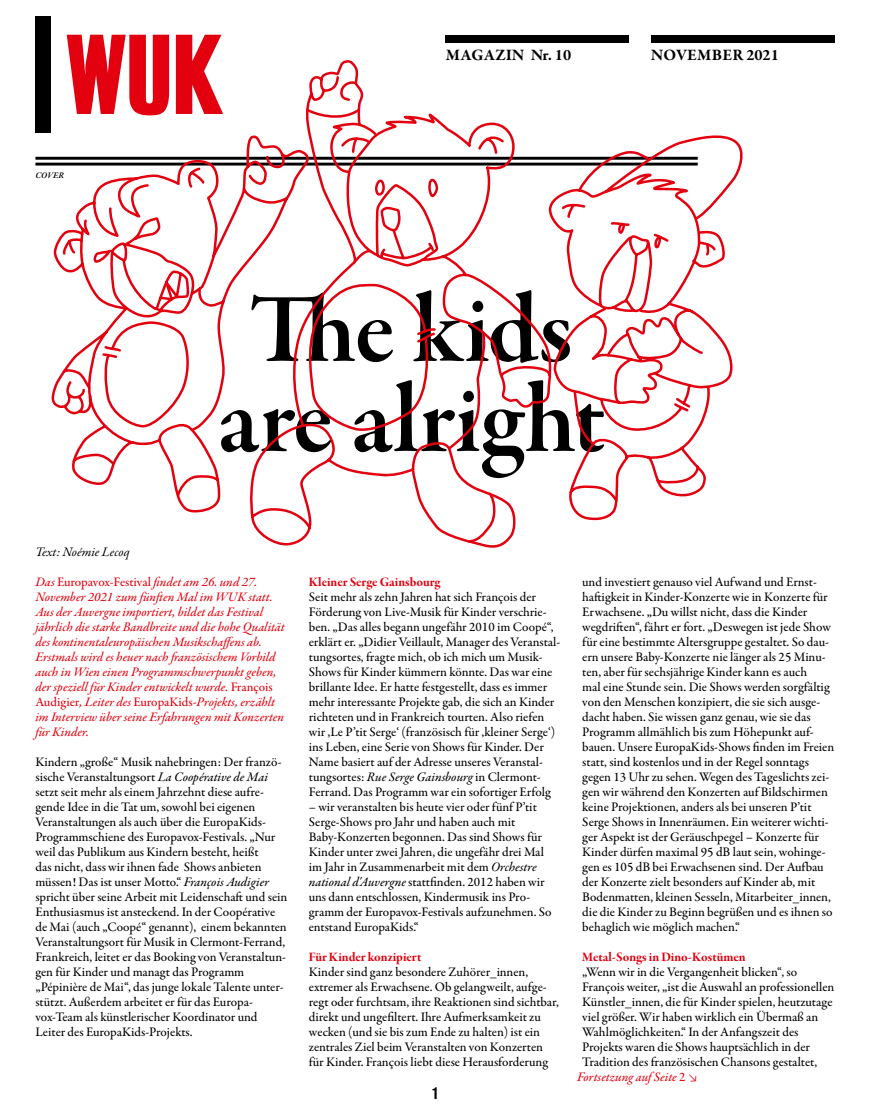
<style>
.page{position:relative;width:877px;height:1117px;background:#fff}
.page>*{position:absolute;margin:0;border:0;box-sizing:border-box;transform-origin:0 0}
.t1{font:100px/90px "Garamond Premr Pro Smbd Subh";letter-spacing:.005em;color:#000;text-align:center}
.t2{font:700 16.25px "Garamond Premr Pro";letter-spacing:.005em;color:#000}
.t3{font:15px "Bureau 35 euro";color:#000}
.t4{font:500 13.12px/15px "Garamond Premr Pro";color:#000}
.t5{font:13.12px/15px "Garamond Premr Pro Med It";color:#e3000f}
.t6{font:13.12px "Garamond Premr Pro Bd Subh";color:#e3000f}
.t7{font:italic 13.12px "Garamond Premr Pro";letter-spacing:-.005em;color:#000}
.t8{font:italic 600 8.75px "Garamond Premr Pro";letter-spacing:.015em;color:#000}
.s1{font-family:"Garamond Premr Pro";font-weight:500}
.s2{font-family:"Garamond Premr Pro Med It";font-weight:400}
</style>
<div class="page">
<hr style="left:35px;top:157px;width:663px;height:3px;background:#000">
<hr style="left:35px;top:163px;width:663px;height:2px;background:#000">
<svg style="left:250px;top:60px;width:298px;height:486px"></svg>
<svg style="left:327px;top:121px;width:193px;height:427px"></svg>
<svg style="left:466px;top:490px;width:30px;height:54px"></svg>
<svg style="left:50px;top:131px;width:259px;height:381px"></svg>
<svg style="left:548px;top:135px;width:195px;height:386px"></svg>
<svg style="left:351px;top:249px;width:22px;height:16px"></svg>
<svg style="left:304px;top:106px;width:58px;height:17px"></svg>
<svg style="left:67px;top:35px;width:156px;height:80px"></svg>
<div style="left:36px;top:16px;width:15px;height:117px;background:#000"></div>
<div style="left:446px;top:35px;width:183px;height:8px;background:#000"></div>
<div style="left:651px;top:35px;width:183px;height:8px;background:#000"></div>
<p class="t8" style="left:35px;top:170px;width:30px">COVER</p>
<p class="t7" style="left:35px;top:543px;width:96px">Text: Noémie Lecoq</p>
<p class="t2" style="left:446px;top:45px;width:127px">MAGAZIN Nr. 10</p>
<p class="t2" style="left:651px;top:45px;width:130px">NOVEMBER 2021</p>
<h1 class="t1" style="left:218px;top:288px;width:389px">The kids are alright</h1>
<p class="t5" style="left:35px;top:575px;width:251px">Das <span class="s1">Europavox-Festival</span> findet am 26. und 27.<br>November 2021 zum fünften Mal im WUK statt.<br>Aus der Auvergne importiert, bildet das Festival jährlich die starke Bandbreite und die hohe Qualität des kontinentaleuropäischen Musikschaffens ab.<br>Erstmals wird es heuer nach französischem Vorbild auch in Wien einen Programmschwerpunkt geben, der speziell für Kinder entwickelt wurde. <span class="s1">François Audigier</span>, Leiter des <span class="s1">EuropaKids</span>-Projekts, erzählt im Interview über seine Erfahrungen mit Konzerten für Kinder.</p>
<p class="t4" style="left:35px;top:754px;width:253px">Kindern „große“ Musik nahebringen: Der franzö&shy;sische Veranstaltungsort <span class="s2">La Coopérative de Mai </span>setzt seit mehr als einem Jahrzehnt diese aufre&shy;gende Idee in die Tat um, sowohl bei eigenen Veranstaltungen als auch über die EuropaKids-Programmschiene des Europavox-Festivals. „Nur weil das Publikum aus Kindern besteht, heißt<br>das nicht, dass wir ihnen fade Shows anbieten müssen! Das ist unser Motto.“ <span class="s2">François Audigier </span>spricht über seine Arbeit mit Leidenschaft und sein Enthusiasmus ist ansteckend. In der Coopérative de Mai (auch „Coopé“ genannt), einem bekannten Veranstaltungsort für Musik in Clermont-Ferrand, Frankreich, leitet er das Booking von Veranstaltun&shy;gen für Kinder und managt das Programm „Pépinière de Mai“, das junge lokale Talente unter&shy;stützt. Außerdem arbeitet er für das Europa&shy;vox-Team als künstlerischer Koordinator und Leiter des EuropaKids-Projekts.</p>
<p class="t6" style="left:309px;top:574px;width:133px">Kleiner Serge Gainsbourg</p>
<p class="t4" style="left:309px;top:589px;width:253px">Seit mehr als zehn Jahren hat sich François der Förderung von Live-Musik für Kinder verschrie&shy;ben. „Das alles begann ungefähr 2010 im Coopé“, erklärt er. „Didier Veillault, Manager des Veranstal&shy;tungsortes, fragte mich, ob ich mich um Musik-Shows für Kinder kümmern könnte. Das war eine brillante Idee. Er hatte festgestellt, dass es immer mehr interessante Projekte gab, die sich an Kinder richteten und in Frankreich tourten. Also riefen wir ‚Le P’tit Serge‘ (französisch für ,kleiner Serge‘) ins Leben, eine Serie von Shows für Kinder. Der Name basiert auf der Adresse unseres Veranstal&shy;tungsortes: <span class="s2">Rue Serge Gainsbourg</span> in Clermont-Ferrand. Das Programm war ein sofortiger Erfolg</p>
<p class="t4" style="left:309px;top:799px;width:244px">– wir veranstalten bis heute vier oder fünf P’tit Serge-Shows pro Jahr und haben auch mit Baby-Konzerten begonnen. Das sind Shows für Kinder unter zwei Jahren, die ungefähr drei Mal im Jahr in Zusammenarbeit mit dem <span class="s2">Orchestre national d'Auvergne</span> stattfinden. 2012 haben wir uns dann entschlossen, Kindermusik ins Pro&shy;gramm der Europavox-Festivals aufzunehmen. So entstand EuropaKids.“</p>
<p class="t6" style="left:309px;top:949px;width:114px">Für Kinder konzipiert</p>
<p class="t4" style="left:309px;top:964px;width:252px">Kinder sind ganz besondere Zuhörer_innen, extremer als Erwachsene. Ob gelangweilt, aufge&shy;regt oder furchtsam, ihre Reaktionen sind sichtbar, direkt und ungefiltert. Ihre Aufmerksamkeit zu wecken (und sie bis zum Ende zu halten) ist ein zentrales Ziel beim Veranstalten von Konzerten für Kinder. François liebt diese Herausforderung</p>
<p class="t3" style="left:432px;top:1084px;width:6px">1</p>
<p class="t4" style="left:582px;top:574px;width:253px">und investiert genauso viel Aufwand und Ernst&shy;haftigkeit in Kinder-Konzerte wie in Konzerte für Erwachsene. „Du willst nicht, dass die Kinder wegdriften“, fährt er fort. „Deswegen ist jede Show für eine bestimmte Altersgruppe gestaltet. So dau&shy;ern unsere Baby-Konzerte nie länger als 25 Minu&shy;ten, aber für sechsjährige Kinder kann es auch<br>mal eine Stunde sein. Die Shows werden sorgfältig von den Menschen konzipiert, die sie sich ausge&shy;dacht haben. Sie wissen ganz genau, wie sie das Programm allmählich bis zum Höhepunkt auf&shy;bauen. Unsere EuropaKids-Shows finden im Freien statt, sind kostenlos und in der Regel sonntags gegen 13 Uhr zu sehen. Wegen des Tageslichts zei&shy;gen wir während den Konzerten auf Bildschirmen keine Projektionen, anders als bei unseren P’tit Serge Shows in Innenräumen. Ein weiterer wichti&shy;ger Aspekt ist der Geräuschpegel – Konzerte für Kinder dürfen maximal 95 dB laut sein, wohinge&shy;gen es 105 dB bei Erwachsenen sind. Der Aufbau der Konzerte zielt besonders auf Kinder ab, mit Bodenmatten, kleinen Sesseln, Mitarbeiter_innen, die die Kinder zu Beginn begrüßen und es ihnen so behaglich wie möglich machen.“</p>
<p class="t6" style="left:582px;top:949px;width:165px">Metal-Songs in Dino-Kostümen</p>
<p class="t4" style="left:582px;top:964px;width:254px">„Wenn wir in die Vergangenheit blicken“, so François weiter, „ist die Auswahl an professionellen Künstler_innen, die für Kinder spielen, heutzutage viel größer. Wir haben wirklich ein Übermaß an Wahlmöglichkeiten.“ In der Anfangszeit des Projekts waren die Shows hauptsächlich in der Tradition des französischen Chansons gestaltet,</p>
<p class="t5" style="left:577px;top:1070px;width:110px">Fortsetzung auf Seite <span class="s1">2</span></p>
</div>
